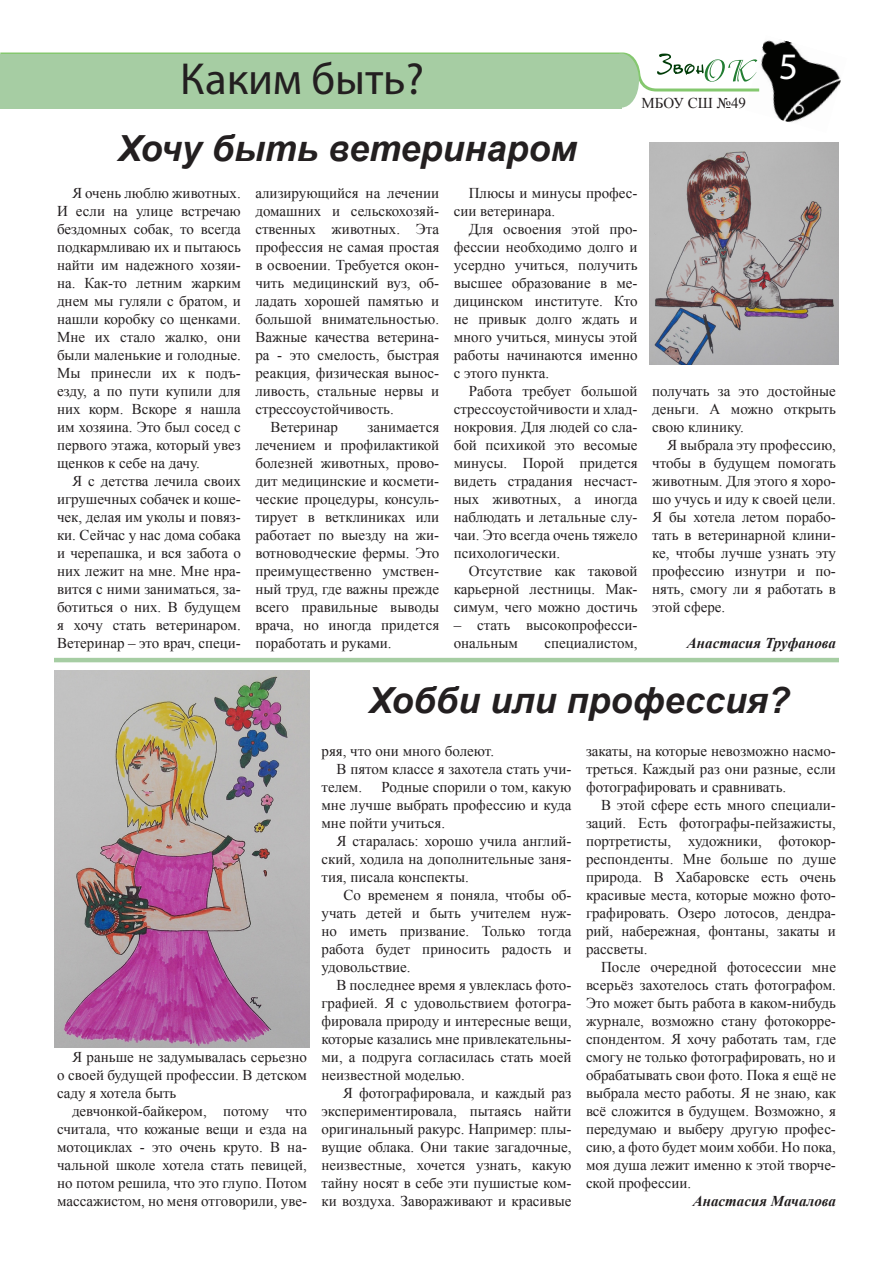
<style>
.page{position:relative;width:893px;height:1263px;background:#fff}
.page>*{position:absolute;margin:0;border:0;box-sizing:border-box;transform-origin:0 0}
.Рубрика{font:45px "Myriad Pro";color:#231f20}
.t1{font:37.5px "Myriad Pro";color:#fff}
.Стиль_абзаца_1{font:italic 700 36px "Arial";color:#231f20}
.текст{font:15px/18px "Times New Roman";color:#231f20;text-align:justify}
.текст-2{font:italic 700 15px "Times New Roman";color:#231f20}
</style>
<div class="page">
<img style="left:762px;top:40px;width:79px;height:82px">
<svg style="left:0;top:52px;width:762px;height:41px"></svg>
<div style="left:604px;top:54px;width:35px;height:54px;background:#a6cda3;border-radius:50%"></div>
<div style="left:0;top:54px;width:622px;height:54px;background:#a6cda3"></div>
<img style="left:649px;top:143px;width:190px;height:221px">
<img style="left:54px;top:671px;width:256px;height:376px">
<hr style="left:54px;top:658px;width:785px;height:4px;background:#a6cda3">
<p class="Рубрика" style="left:180px;top:51px;width:245px">Каким быть?</p>
<p class="Стиль_абзаца_1" style="left:118px;top:125px;width:461px">Хочу быть ветеринаром</p>
<p class="текст" style="left:642px;top:94px;width:106px">МБОУ СШ №49</p>
<h2 class="t1" style="left:779px;top:43px;width:21px">5</h2>
<p class="текст" style="left:57px;top:184px;width:185px;text-indent:15px">Я очень люблю животных.<br>И если на улице встречаю бездомных собак, то всегда подкармливаю их и пытаюсь найти им надежного хозяи&shy;на. Как-то летним жарким днем мы гуляли с братом, и нашли коробку со щенками.<br>Мне их стало жалко, они были маленькие и голодные.<br>Мы принесли их к подъ&shy;езду, а по пути купили для них корм. Вскоре я нашла им хозяина. Это был сосед с первого этажа, который увез щенков к себе на дачу.</p>
<p class="текст" style="left:57px;top:472px;width:185px;text-indent:15px">Я с детства лечила своих игрушечных собачек и коше&shy;чек, делая им уколы и повяз&shy;ки. Сейчас у нас дома собака и черепашка, и вся забота о них лежит на мне. Мне нра&shy;вится с ними заниматься, за&shy;ботиться о них. В будущем я хочу стать ветеринаром.<br>Ветеринар – это врач, специ-</p>
<p class="текст" style="left:255px;top:184px;width:185px">ализирующийся на лечении домашних и сельскохозяй&shy;ственных животных. Эта профессия не самая простая в освоении. Требуется окон&shy;чить медицинский вуз, об&shy;ладать хорошей памятью и большой внимательностью.<br>Важные качества ветерина&shy;ра - это смелость, быстрая реакция, физическая вынос&shy;ливость, стальные нервы и стрессоустойчивость.</p>
<p class="текст" style="left:270px;top:418px;width:69px">Ветеринар</p>
<p class="текст" style="left:255px;top:418px;width:185px;text-indent:112px">занимается лечением и профилактикой болезней животных, прово&shy;дит медицинские и космети&shy;ческие процедуры, консуль&shy;тирует в ветклиниках или работает по выезду на жи&shy;вотноводческие фермы. Это преимущественно умствен&shy;ный труд, где важны прежде всего правильные выводы врача, но иногда придется поработать и руками.</p>
<p class="текст" style="left:454px;top:184px;width:185px;text-indent:15px">Плюсы и минусы профес&shy;сии ветеринара.</p>
<p class="текст" style="left:454px;top:220px;width:185px;text-indent:15px">Для освоения этой про&shy;фессии необходимо долго и усердно учиться, получить высшее образование в ме&shy;дицинском институте. Кто не привык долго ждать и много учиться, минусы этой работы начинаются именно с этого пункта.</p>
<p class="текст" style="left:454px;top:382px;width:185px;text-indent:15px">Работа требует большой стрессоустойчивости и хлад&shy;нокровия. Для людей со сла&shy;бой психикой это весомые минусы. Порой придется видеть страдания несчаст&shy;ных животных, а иногда наблюдать и летальные слу&shy;чаи. Это всегда очень тяжело психологически.</p>
<p class="текст" style="left:454px;top:562px;width:185px;text-indent:15px">Отсутствие как таковой карьерной лестницы. Мак&shy;симум, чего можно достичь</p>
<p class="текст" style="left:454px;top:616px;width:185px">– стать высокопрофесси&shy;ональным</p>
<p class="текст" style="left:544px;top:634px;width:95px">специалистом,</p>
<p class="текст" style="left:652px;top:382px;width:185px">получать за это достойные деньги. А можно открыть свою клинику.</p>
<p class="текст" style="left:652px;top:436px;width:185px;text-indent:15px">Я выбрала эту профессию, чтобы в будущем помогать животным. Для этого я хоро&shy;шо учусь и иду к своей цели.<br>Я бы хотела летом порабо&shy;тать в ветеринарной клини&shy;ке, чтобы лучше узнать эту профессию изнутри и по&shy;нять, смогу ли я работать в этой сфере.</p>
<p class="текст-2" style="left:687px;top:633px;width:151px">Анастасия Труфанова</p>
<p class="Стиль_абзаца_1" style="left:369px;top:677px;width:423px">Хобби или профессия?</p>
<p class="текст" style="left:57px;top:1048px;width:251px;text-indent:15px">Я раньше не задумывалась серьезно о своей будущей профессии. В детском саду я хотела быть</p>
<p class="текст" style="left:57px;top:1102px;width:251px;text-indent:15px">девчонкой-байкером, потому что считала, что кожаные вещи и езда на мотоциклах - это очень круто. В на&shy;чальной школе хотела стать певицей, но потом решила, что это глупо. Потом массажистом, но меня отговорили, уве-</p>
<p class="текст" style="left:321px;top:742px;width:174px">ряя, что они много болеют.</p>
<p class="текст" style="left:321px;top:760px;width:251px;text-indent:15px">В пятом классе я захотела стать учи&shy;телем.</p>
<p class="текст" style="left:321px;top:778px;width:251px;text-indent:60px">Родные спорили о том, какую мне лучше выбрать профессию и куда мне пойти учиться.</p>
<p class="текст" style="left:321px;top:832px;width:251px;text-indent:15px">Я старалась: хорошо учила англий&shy;ский, ходила на дополнительные заня&shy;тия, писала конспекты.</p>
<p class="текст" style="left:321px;top:886px;width:251px;text-indent:22px">Со временем я поняла, чтобы об&shy;учать детей и быть учителем нуж&shy;но иметь призвание. Только тогда работа будет приносить радость и удовольствие.</p>
<p class="текст" style="left:321px;top:976px;width:251px;text-indent:15px">В последнее время я увлеклась фото&shy;графией. Я с удовольствием фотогра&shy;фировала природу и интересные вещи, которые казались мне привлекательны&shy;ми, а подруга согласилась стать моей неизвестной моделью.</p>
<p class="текст" style="left:321px;top:1084px;width:251px;text-indent:21px">Я фотографировала, и каждый раз экспериментировала, пытаясь найти оригинальный ракурс. Например: плы&shy;вущие облака. Они такие загадочные, неизвестные, хочется узнать, какую тайну носят в себе эти пушистые ком&shy;ки воздуха. Завораживают и красивые</p>
<p class="текст" style="left:586px;top:742px;width:251px">закаты, на которые невозможно насмо&shy;треться. Каждый раз они разные, если фотографировать и сравнивать.</p>
<p class="текст" style="left:586px;top:796px;width:251px;text-indent:15px">В этой сфере есть много специали&shy;заций. Есть фотографы-пейзажисты, портретисты, художники, фотокор&shy;респонденты. Мне больше по душе природа. В Хабаровске есть очень красивые места, которые можно фото&shy;графировать. Озеро лотосов, дендра&shy;рий, набережная, фонтаны, закаты и рассветы.</p>
<p class="текст" style="left:586px;top:958px;width:251px;text-indent:15px">После очередной фотосессии мне всерьёз захотелось стать фотографом.<br>Это может быть работа в каком-нибудь журнале, возможно стану фотокорре&shy;спондентом. Я хочу работать там, где смогу не только фотографировать, но и обрабатывать свои фото. Пока я ещё не выбрала место работы. Я не знаю, как всё сложится в будущем. Возможно, я передумаю и выберу другую профес&shy;сию, а фото будет моим хобби. Но пока, моя душа лежит именно к этой творче&shy;ской профессии.</p>
<p class="текст-2" style="left:693px;top:1191px;width:145px">Анастасия Мачалова</p>
</div>
